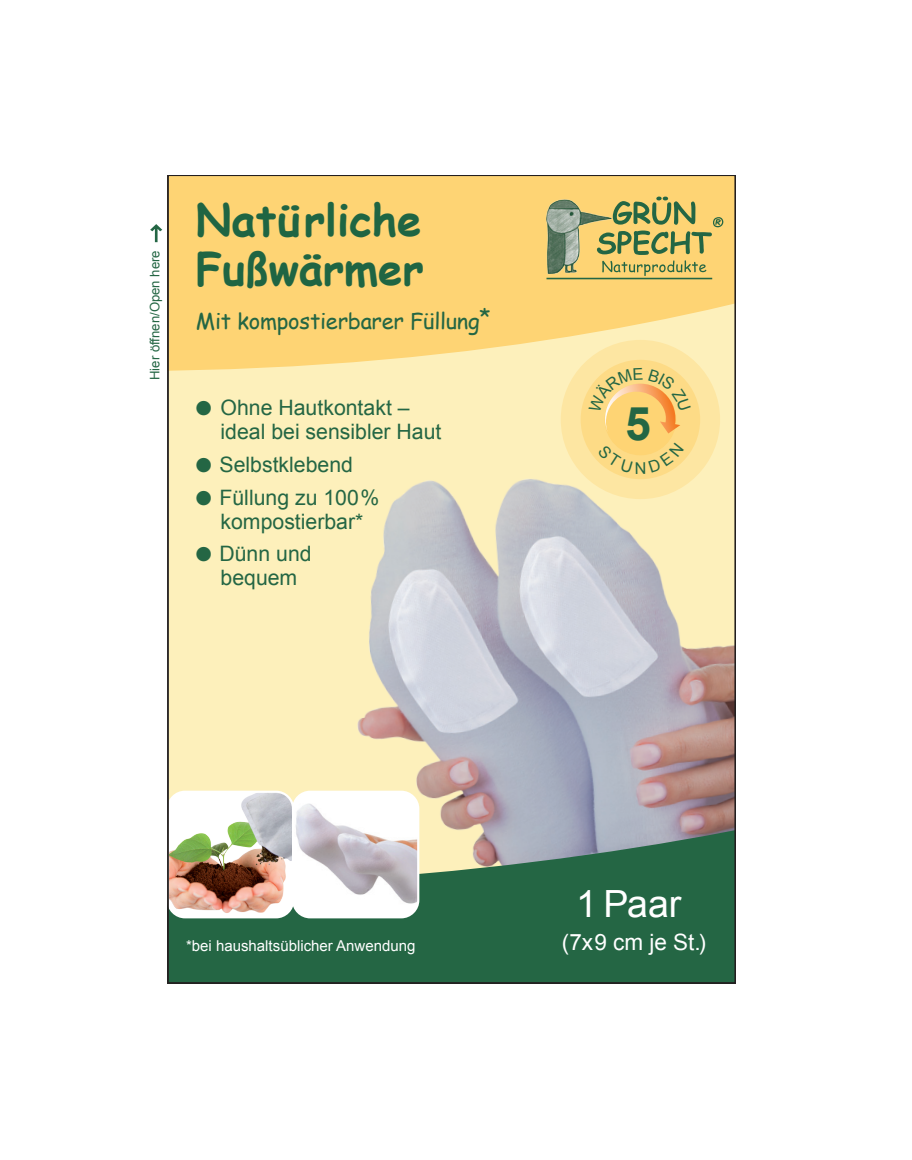
<style>
.page{position:relative;width:912px;height:1160px;background:#fff}
.page>*{position:absolute;margin:0;border:0;box-sizing:border-box;transform-origin:0 0}
.t1{font:700 46.25px "Arial";color:#246644}
.t2{font:700 43.75px/49.2px "Comic Sans MS";color:#1f6543}
.t3{font:37.5px "Arial";color:#fff}
.t4{font:22.5px "Arial";color:#fff}
.t5{font:22px "Comic Sans MS";letter-spacing:-.01em;color:#246644}
.t6{font:21.25px/23.8px "Arial";color:#246644;text-align:center}
.t7{font:15px "Arial";color:#fff}
.t8{font:13.25px "Arial";color:#246644}
</style>
<div class="page">
<div style="left:168px;top:183px;width:567px;height:792px;background:#fdf0bb"></div>
<img style="left:366px;top:462px;width:366px;height:252px">
<svg style="left:150px;top:224px;width:12px;height:18px"></svg>
<svg style="left:171px;top:178px;width:561px;height:226px;fill:#fed474"></svg>
<svg style="left:171px;top:714px;width:561px;height:266px"></svg>
<div style="left:560px;top:340px;width:160px;height:159px;background:#fde6a2;border-radius:50%"></div>
<div style="left:580px;top:360px;width:120px;height:119px;background:#fddb86;border-radius:50%"></div>
<div style="left:604px;top:384px;width:72px;height:71px;background:#fed474;border-radius:50%"></div>
<img style="left:171px;top:792px;width:247px;height:125px">
<div style="left:167px;top:791px;width:127px;height:127px;border:2px solid #fff;border-radius:17px"></div>
<svg style="left:293px;top:792px;width:125px;height:125px;background:#e3e0e3"></svg>
<div style="left:292px;top:791px;width:127px;height:127px;border:2px solid #fff;border-radius:17px"></div>
<svg style="left:613px;top:197px;width:110px;height:79px;background:#c5b767"></svg>
<hr style="left:546px;top:278px;width:166px;height:1px;background:#246644">
<img style="left:546px;top:196px;width:67px;height:83px">
<svg style="left:588px;top:368px;width:102px;height:65px"></svg>
<svg style="left:602px;top:443px;width:81px;height:31px"></svg>
<p class="t8" style="left:146px;top:380px;width:131px;rotate:-90deg">Hier öffnen/Open here</p>
<h2 class="t2" style="left:196px;top:194px;width:229px">Natürliche<br>Fußwärmer</h2>
<p class="t5" style="left:196px;top:304px;width:297px">Mit kompostierbarer Füllung*</p>
<p class="t6" style="left:220px;top:396px;width:222px;text-align:left;text-indent:-25px">● Ohne Hautkontakt – ideal bei sensibler Haut</p>
<p class="t6" style="left:196px;top:453px;width:158px">● Selbstklebend</p>
<p class="t6" style="left:196px;top:486px;width:185px">● Füllung zu 100% kompostierbar*</p>
<p class="t6" style="left:196px;top:542px;width:117px">● Dünn und bequem</p>
<h1 class="t1" style="left:625px;top:393px;width:27px">5</h1>
<h3 class="t3" style="left:576px;top:879px;width:107px">1 Paar</h3>
<p class="t7" style="left:186px;top:936px;width:231px">*bei haushaltsüblicher Anwendung</p>
<p class="t4" style="left:561px;top:927px;width:146px">(7x9 cm je St.)</p>
</div>
